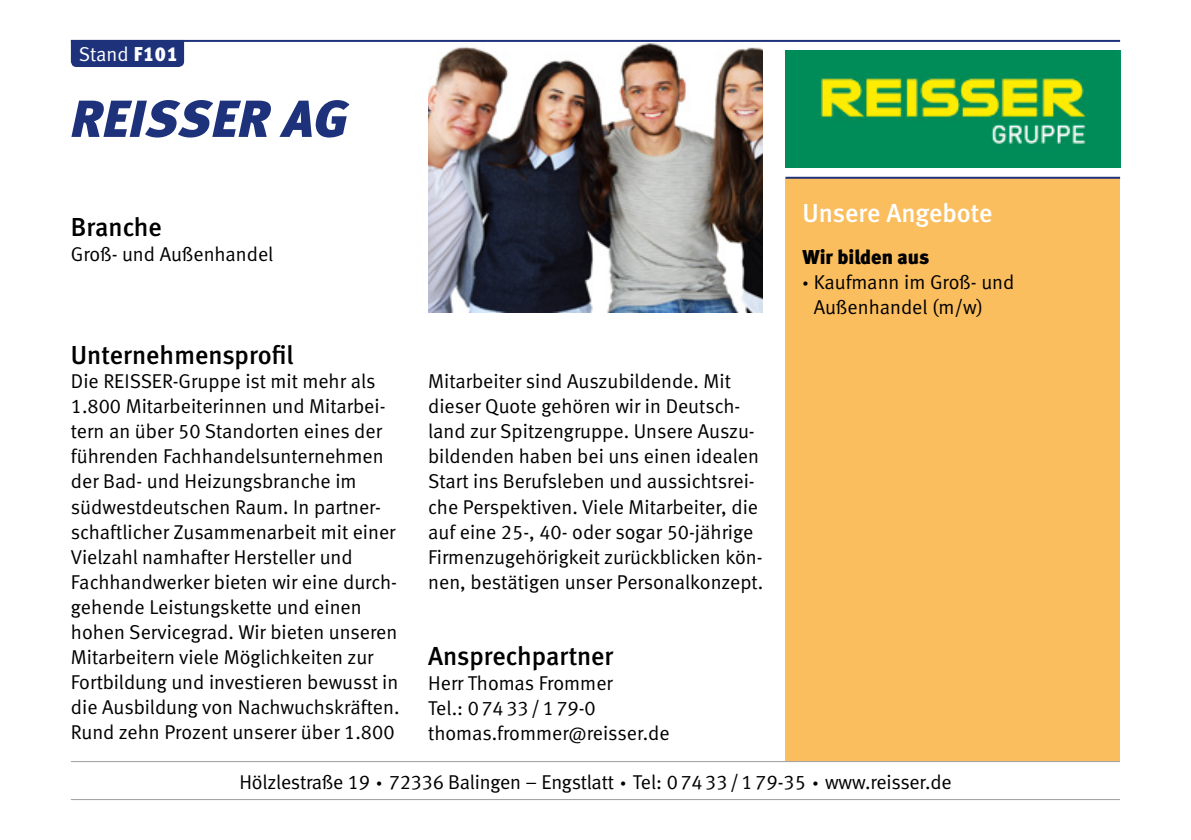
<style>
.page{position:relative;width:1191px;height:840px;background:#fff}
.page>*{position:absolute;margin:0;border:0;box-sizing:border-box;transform-origin:0 0}
.t1{font:italic 52px "Meta Black LF";letter-spacing:.02em;color:#1d327b}
.t2{font:26px "Meta Medium LF";color:#000}
.t3{font:26px "Meta Medium LF";letter-spacing:-.005em;color:#fff}
.t4{font:20px/25px "Meta Normal LF";color:#000}
.t5{font:20px "Meta Black LF";letter-spacing:-.005em;color:#000}
.t6{font:20px "Meta Normal LF";color:#fff}
.s1{font-family:"Meta Black LF"}
</style>
<div class="page">
<div style="left:785px;top:179px;width:335px;height:581px;background:#fbbe5e"></div>
<img style="left:428px;top:43px;width:335px;height:270px">
<div style="left:71px;top:42px;width:113px;height:25px;background:#1d327b"></div>
<hr style="left:71px;top:40px;width:1049px;height:2px;background:#1d327b">
<hr style="left:71px;top:760px;width:1049px;height:1px;background:#9d9d9c">
<hr style="left:71px;top:798px;width:1049px;height:1px;background:#9d9d9c">
<hr style="left:785px;top:177px;width:335px;height:2px;background:#1d327b">
<img style="left:785px;top:50px;width:335px;height:117px">
<p class="t6" style="left:79px;top:42px;width:101px">Stand <span class="s1">F101</span></p>
<h1 class="t1" style="left:71px;top:87px;width:279px">REISSER AG</h1>
<h2 class="t2" style="left:71px;top:212px;width:93px">Branche</h2>
<p class="t4" style="left:71px;top:241px;width:204px">Groß- und Außenhandel</p>
<h2 class="t2" style="left:71px;top:340px;width:224px">Unternehmensprofil</h2>
<p class="t4" style="left:71px;top:368px;width:330px">Die REISSER-Gruppe ist mit mehr als 1.800 Mitarbeiterinnen und Mitarbei&shy;tern an über 50 Standorten eines der führenden Fachhandelsunternehmen der Bad- und Heizungsbranche im südwestdeutschen Raum. In partner&shy;schaftlicher Zusammenarbeit mit einer Vielzahl namhafter Hersteller und Fachhandwerker bieten wir eine durch&shy;gehende Leistungskette und einen hohen Servicegrad. Wir bieten unseren Mitarbeitern viele Möglichkeiten zur Fortbildung und investieren bewusst in die Ausbildung von Nachwuchskräften.<br>Rund zehn Prozent unserer über 1.800</p>
<p class="t4" style="left:428px;top:368px;width:337px">Mitarbeiter sind Auszubildende. Mit dieser Quote gehören wir in Deutsch&shy;land zur Spitzengruppe. Unsere Auszu&shy;bildenden haben bei uns einen idealen Start ins Berufsleben und aussichtsrei&shy;che Perspektiven. Viele Mitarbeiter, die auf eine 25-, 40- oder sogar 50-jährige Firmenzugehörigkeit zurückblicken kön&shy;nen, bestätigen unser Personalkonzept.</p>
<h2 class="t2" style="left:428px;top:640px;width:187px">Ansprechpartner</h2>
<p class="t4" style="left:428px;top:670px;width:243px">Herr Thomas Frommer<br>Tel.: 07433/179-0 thomas.frommer@reisser.de</p>
<h2 class="t3" style="left:802px;top:197px;width:192px">Unsere Angebote</h2>
<p class="t5" style="left:802px;top:245px;width:128px">Wir bilden aus</p>
<p class="t4" style="left:814px;top:269px;width:202px;text-indent:-11px"><span class="s1">·</span> Kaufmann im Groß- und<br>Außenhandel (m/w)</p>
<p class="t4" style="left:239px;top:768px;width:713px">Hölzlestraße 19 <span class="s1">·</span> 72336 Balingen – Engstlatt <span class="s1">·</span> Tel: 07433/179-35 <span class="s1">·</span> www.reisser.de</p>
</div>
